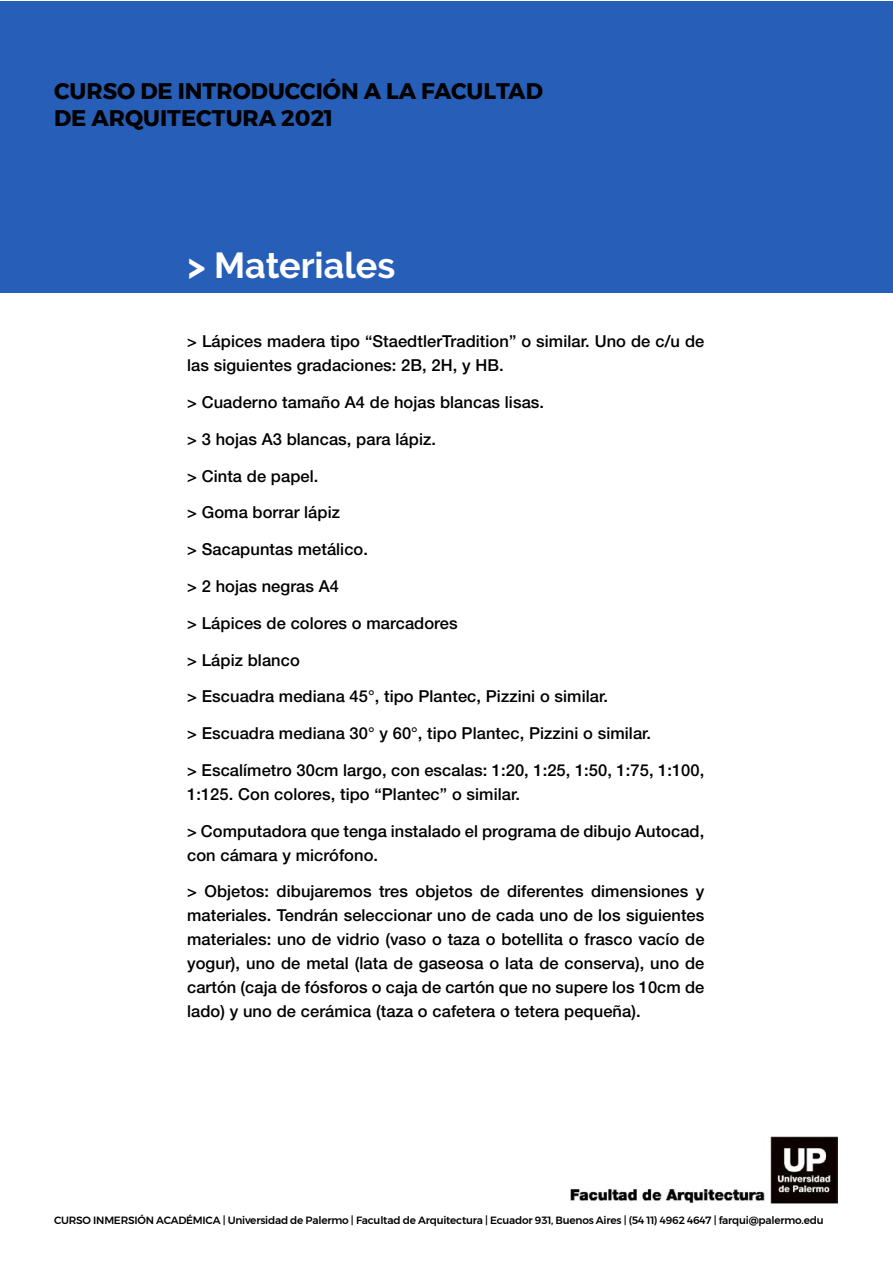
<style>
.page{position:relative;width:893px;height:1263px;background:#fff}
.page>*{position:absolute;margin:0;border:0;box-sizing:border-box;transform-origin:0 0}
.t1{font:700 36px "Raleway";color:#fff}
.t2{font:700 22.5px/27px "Montserrat";color:#000}
.t3{font:500 16.5px/24px "Helvetica Neue LT Std";letter-spacing:.005em;color:#000}
.t4{font:500 10.5px "Montserrat";letter-spacing:-.02em;color:#000}
</style>
<div class="page">
<img style="left:570px;top:1136px;width:268px;height:68px">
<div style="left:0;top:1px;width:892px;height:292px;background:#265eb8"></div>
<h2 class="t2" style="left:54px;top:78px;width:490px">CURSO DE INTRODUCCIÓN A LA FACULTAD<br>DE ARQUITECTURA 2021</h2>
<h1 class="t1" style="left:187px;top:245px;width:210px">&gt; Materiales</h1>
<p class="t3" style="left:187px;top:329px;width:519px">&gt; Lápices madera tipo “StaedtlerTradition” o similar. Uno de c/u de las siguientes gradaciones: 2B, 2H, y HB.</p>
<p class="t3" style="left:187px;top:390px;width:359px">&gt; Cuaderno tamaño A4 de hojas blancas lisas.</p>
<p class="t3" style="left:187px;top:427px;width:250px">&gt; 3 hojas A3 blancas, para lápiz.</p>
<p class="t3" style="left:187px;top:464px;width:133px">&gt; Cinta de papel.</p>
<p class="t3" style="left:187px;top:500px;width:154px">&gt; Goma borrar lápiz</p>
<p class="t3" style="left:187px;top:537px;width:182px">&gt; Sacapuntas metálico.</p>
<p class="t3" style="left:187px;top:574px;width:154px">&gt; 2 hojas negras A4</p>
<p class="t3" style="left:187px;top:611px;width:272px">&gt; Lápices de colores o marcadores</p>
<p class="t3" style="left:187px;top:647px;width:114px">&gt; Lápiz blanco</p>
<p class="t3" style="left:187px;top:684px;width:422px">&gt; Escuadra mediana 45°, tipo Plantec, Pizzini o similar.</p>
<p class="t3" style="left:187px;top:721px;width:466px">&gt; Escuadra mediana 30° y 60°, tipo Plantec, Pizzini o similar.</p>
<p class="t3" style="left:187px;top:758px;width:519px">&gt; Escalímetro 30cm largo, con escalas: 1:20, 1:25, 1:50, 1:75, 1:100,<br>1:125. Con colores, tipo “Plantec” o similar.</p>
<p class="t3" style="left:187px;top:818px;width:519px">&gt; Computadora que tenga instalado el programa de dibujo Autocad, con cámara y micrófono.</p>
<p class="t3" style="left:187px;top:879px;width:519px;text-align:justify">&gt; Objetos: dibujaremos tres objetos de diferentes dimensiones y materiales. Tendrán seleccionar uno de cada uno de los siguientes materiales: uno de vidrio (vaso o taza o botellita o frasco vacío de yogur), uno de metal (lata de gaseosa o lata de conserva), uno de cartón (caja de fósforos o caja de cartón que no supere los 10cm de lado) y uno de cerámica (taza o cafetera o tetera pequeña).</p>
<p class="t4" style="left:54px;top:1212px;width:771px">CURSO INMERSIÓN ACADÉMICA | Universidad de Palermo | Facultad de Arquitectura | Ecuador 931, Buenos Aires | (54 11) 4962 4647 | farqui@palermo.edu</p>
</div>
